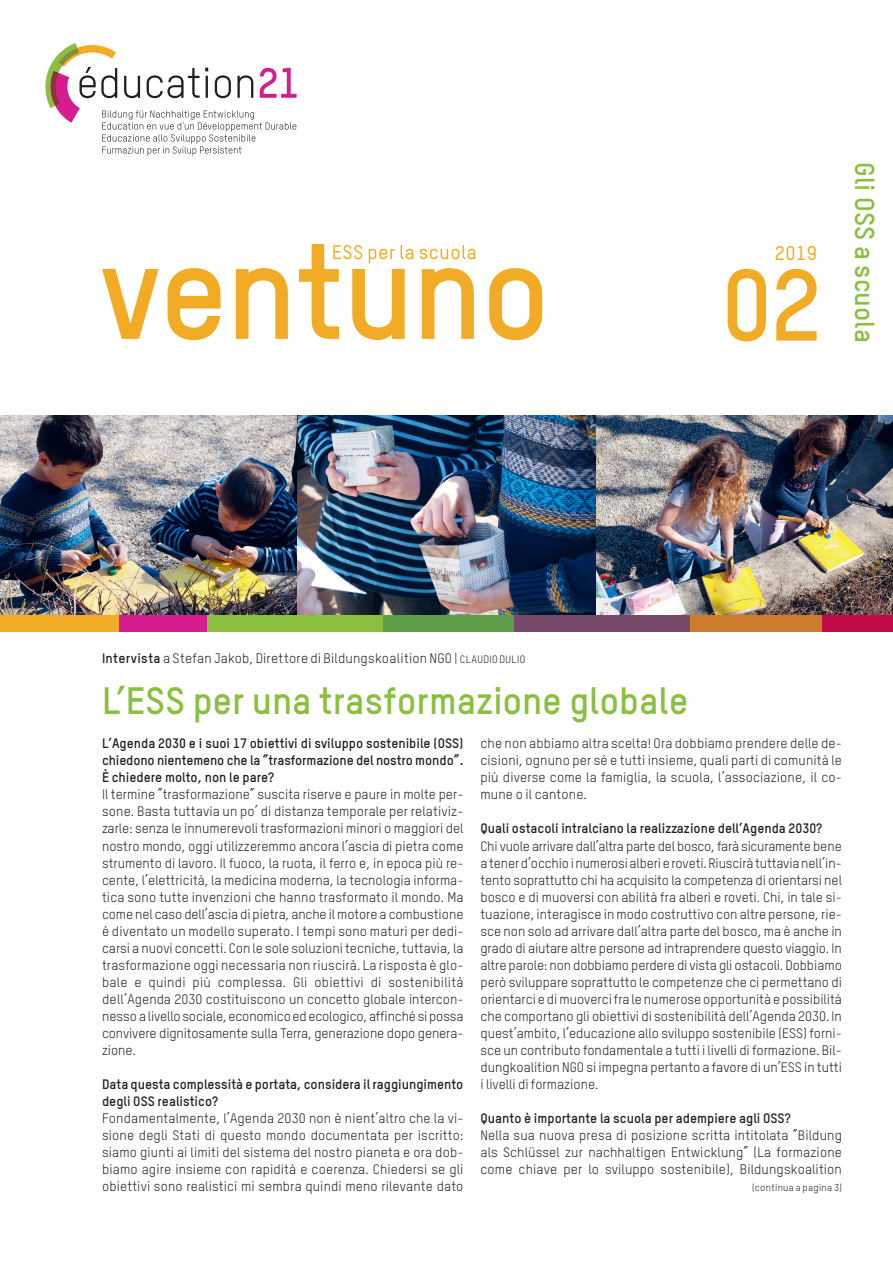
<style>
.page{position:relative;width:893px;height:1263px;background:#fff}
.page>*{position:absolute;margin:0;border:0;box-sizing:border-box;transform-origin:0 0}
._0_Cover_Ausgabenumm{font:700 99.75px "TSTARPRO";color:#f2ab24}
._1_Titel_25_pt{font:700 37.5px "TSTARPRO";color:#8abf3f}
._0_Cover_Thema_25_pt{font:700 27px "TSTARPRO";letter-spacing:.005em;color:#8abf3f}
._0_Cover_BNE_Jahr_13{font:500 19.5px "TSTARPRO";color:#f2ab24}
._2_Grundschrift_9_pt{font:13.5px/17px "TSTARPRO";letter-spacing:.01em;color:#231f20;text-align:justify}
._2_Grundschrift_9_pt-2{font:700 13.5px/17px "TSTARPRO";color:#231f20;text-align:justify}
._2_Grundschrift_9_pt-3{font:9.75px "TSTARPRO";letter-spacing:.03em;color:#231f20}
.s1{font-weight:700}
.s2{font-size:10.5px}
</style>
<div class="page">
<svg style="left:45px;top:43px;width:252px;height:113px"></svg>
<div style="left:0;top:614px;width:119px;height:17px;background:#f2ab24"></div>
<div style="left:119px;top:614px;width:88px;height:17px;background:#d51d90"></div>
<div style="left:207px;top:614px;width:176px;height:17px;background:#8abf3f"></div>
<div style="left:383px;top:614px;width:131px;height:17px;background:#609f4a"></div>
<div style="left:514px;top:614px;width:176px;height:17px;background:#784a69"></div>
<div style="left:690px;top:614px;width:132px;height:17px;background:#cd7b2c"></div>
<div style="left:822px;top:614px;width:71px;height:17px;background:#c30a49"></div>
<img style="left:0;top:416px;width:591px;height:198px">
<img style="left:591px;top:416px;width:302px;height:198px">
<svg style="left:102px;top:244px;width:440px;height:96px"></svg>
<p class="_0_Cover_BNE_Jahr_13" style="left:775px;top:241px;width:44px">2019</p>
<p class="_0_Cover_Ausgabenumm" style="left:721px;top:242px;width:102px">02</p>
<p class="_0_Cover_Thema_25_pt" style="left:882px;top:162px;width:182px;rotate:90deg">Gli OSS a scuola</p>
<p class="_2_Grundschrift_9_pt" style="left:102px;top:650px;width:425px"><span class="s1">Intervista</span> a Stefan Jakob, Direttore di Bildungskoalition NGO | <span class="s2">CLAUDIO DULIO</span></p>
<p class="_1_Titel_25_pt" style="left:102px;top:677px;width:588px">L’ESS per una trasformazione globale</p>
<p class="_2_Grundschrift_9_pt-2" style="left:102px;top:735px;width:363px">L’Agenda 2030 e i suoi 17 obiettivi di sviluppo sostenibile (OSS) chiedono nientemeno che la ”trasformazione del nostro mondo”.<br>È chiedere molto, non le pare?</p>
<p class="_2_Grundschrift_9_pt" style="left:102px;top:786px;width:363px">Il termine ”trasformazione” suscita riserve e paure in molte per&shy;sone. Basta tuttavia un po’ di distanza temporale per relativiz&shy;zarle: senza le innumerevoli trasformazioni minori o maggiori del nostro mondo, oggi utilizzeremmo ancora l’ascia di pietra come strumento di lavoro. Il fuoco, la ruota, il ferro e, in epoca più re&shy;cente, l’elettricità, la medicina moderna, la tecnologia informa&shy;tica sono tutte invenzioni che hanno trasformato il mondo. Ma come nel caso dell’ascia di pietra, anche il motore a combustione è diventato un modello superato. I tempi sono maturi per dedi&shy;carsi a nuovi concetti. Con le sole soluzioni tecniche, tuttavia, la trasformazione oggi necessaria non riuscirà. La risposta è glo&shy;bale e quindi più complessa. Gli obiettivi di sostenibilità dell’Agenda 2030 costituiscono un concetto globale intercon&shy;nesso a livello sociale, economico ed ecologico, affinché si possa convivere dignitosamente sulla Terra, generazione dopo genera&shy;zione.</p>
<p class="_2_Grundschrift_9_pt-2" style="left:102px;top:1075px;width:363px">Data questa complessità e portata, considera il raggiungimento degli OSS realistico?</p>
<p class="_2_Grundschrift_9_pt" style="left:102px;top:1109px;width:363px">Fondamentalmente, l’Agenda 2030 non è nient’altro che la vi&shy;sione degli Stati di questo mondo documentata per iscritto: siamo giunti ai limiti del sistema del nostro pianeta e ora dob&shy;biamo agire insieme con rapidità e coerenza. Chiedersi se gli obiettivi sono realistici mi sembra quindi meno rilevante dato</p>
<p class="_2_Grundschrift_9_pt" style="left:480px;top:735px;width:363px">che non abbiamo altra scelta! Ora dobbiamo prendere delle de&shy;cisioni, ognuno per sé e tutti insieme, quali parti di comunità le più diverse come la famiglia, la scuola, l’associazione, il co&shy;mune o il cantone.</p>
<p class="_2_Grundschrift_9_pt-2" style="left:480px;top:820px;width:343px">Quali ostacoli intralciano la realizzazione dell’Agenda 2030?</p>
<p class="_2_Grundschrift_9_pt" style="left:480px;top:837px;width:363px">Chi vuole arrivare dall’altra parte del bosco, farà sicuramente bene a tener d’occhio i numerosi alberi e roveti. Riuscirà tuttavia nell’in&shy;tento soprattutto chi ha acquisito la competenza di orientarsi nel bosco e di muoversi con abilità fra alberi e roveti. Chi, in tale si&shy;tuazione, interagisce in modo costruttivo con altre persone, rie&shy;sce non solo ad arrivare dall’altra parte del bosco, ma è anche in grado di aiutare altre persone ad intraprendere questo viaggio. In altre parole: non dobbiamo perdere di vista gli ostacoli. Dobbiamo però sviluppare soprattutto le competenze che ci permettano di orientarci e di muoverci fra le numerose opportunità e possibilità che comportano gli obiettivi di sostenibilità dell’Agenda 2030. In quest’ambito, l’educazione allo sviluppo sostenibile (ESS) forni&shy;sce un contributo fondamentale a tutti i livelli di formazione. Bil&shy;dungkoalition NGO si impegna pertanto a favore di un’ESS in tutti i livelli di formazione.</p>
<p class="_2_Grundschrift_9_pt-2" style="left:480px;top:1109px;width:312px">Quanto è importante la scuola per adempiere agli OSS?</p>
<p class="_2_Grundschrift_9_pt" style="left:480px;top:1126px;width:363px">Nella sua nuova presa di posizione scritta intitolata ”Bildung als Schlüssel zur nachhaltigen Entwicklung” (La formazione come chiave per lo sviluppo sostenibile), Bildungskoalition</p>
<p class="_2_Grundschrift_9_pt-3" style="left:752px;top:1181px;width:91px">(continua a pagina 3)</p>
</div>
